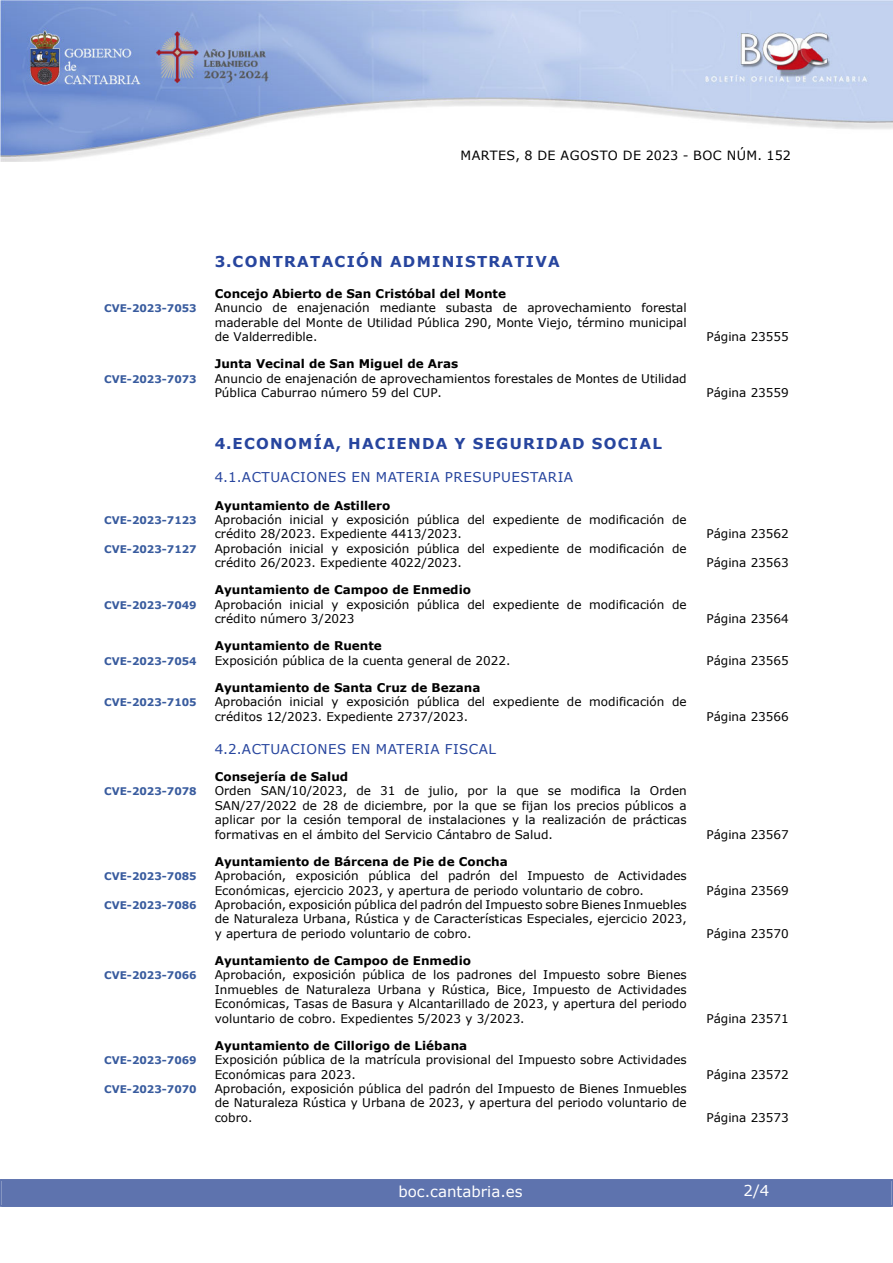
<style>
.page{position:relative;width:893px;height:1263px;background:#fff}
.page>*{position:absolute;margin:0;border:0;box-sizing:border-box;transform-origin:0 0}
.indice_1{font:700 15px "Verdana";letter-spacing:.085em;color:#27459e}
.t1{font:15px "Verdana";color:#fff}
.indice_2{font:13.5px "Verdana";letter-spacing:.035em;color:#27459e}
.t2{font:12.75px "Verdana";letter-spacing:.035em;color:#000}
.indice_4{font:12px/14.4px "Verdana";color:#000}
.indice_3{font:700 12px "Verdana";color:#000}
.indice_4-2{font:700 10.5px "Verdana";color:#385b9e}
</style>
<div class="page">
<img style="left:0;top:0;width:893px;height:161px">
<div style="left:2px;top:1180px;width:889px;height:27px;background:#5e73ae"></div>
<div style="left:0;top:1179px;width:893px;height:28px;border:2px solid #5e73ae"></div>
<p class="t2" style="left:460px;top:147px;width:332px">MARTES, 8 DE AGOSTO DE 2023 - BOC NÚM. 152</p>
<h2 class="indice_1" style="left:215px;top:251px;width:347px">3.CONTRATACIÓN ADMINISTRATIVA</h2>
<h4 class="indice_3" style="left:215px;top:285px;width:293px">Concejo Abierto de San Cristóbal del Monte</h4>
<p class="indice_4-2" style="left:104px;top:301px;width:94px">CVE-2023-7053</p>
<p class="indice_4" style="left:215px;top:301px;width:473px;text-align:justify">Anuncio de enajenación mediante subasta de aprovechamiento forestal maderable del Monte de Utilidad Pública 290, Monte Viejo, término municipal de Valderredible.</p>
<h4 class="indice_3" style="left:215px;top:355px;width:245px">Junta Vecinal de San Miguel de Aras</h4>
<p class="indice_4-2" style="left:104px;top:371px;width:94px">CVE-2023-7073</p>
<p class="indice_4" style="left:215px;top:371px;width:473px">Anuncio de enajenación de aprovechamientos forestales de Montes de Utilidad<br>Pública Caburrao número 59 del CUP.</p>
<h2 class="indice_1" style="left:215px;top:433px;width:449px">4.ECONOMÍA, HACIENDA Y SEGURIDAD SOCIAL</h2>
<h3 class="indice_2" style="left:215px;top:468px;width:360px">4.1.ACTUACIONES EN MATERIA PRESUPUESTARIA</h3>
<h4 class="indice_3" style="left:215px;top:497px;width:177px">Ayuntamiento de Astillero</h4>
<p class="indice_4-2" style="left:104px;top:513px;width:94px">CVE-2023-7123</p>
<p class="indice_4" style="left:215px;top:512px;width:473px">Aprobación inicial y exposición pública del expediente de modificación de crédito 28/2023. Expediente 4413/2023.</p>
<p class="indice_4-2" style="left:104px;top:541px;width:94px">CVE-2023-7127</p>
<p class="indice_4" style="left:215px;top:541px;width:473px">Aprobación inicial y exposición pública del expediente de modificación de crédito 26/2023. Expediente 4022/2023.</p>
<h4 class="indice_3" style="left:215px;top:581px;width:258px">Ayuntamiento de Campoo de Enmedio</h4>
<p class="indice_4-2" style="left:104px;top:597px;width:94px">CVE-2023-7049</p>
<p class="indice_4" style="left:215px;top:597px;width:473px">Aprobación inicial y exposición pública del expediente de modificación de crédito número 3/2023</p>
<h4 class="indice_3" style="left:215px;top:637px;width:169px">Ayuntamiento de Ruente</h4>
<p class="indice_4" style="left:706px;top:330px;width:84px">Página 23555</p>
<p class="indice_4" style="left:706px;top:385px;width:84px">Página 23559</p>
<p class="indice_4" style="left:706px;top:527px;width:84px">Página 23562</p>
<p class="indice_4" style="left:706px;top:555px;width:84px">Página 23563</p>
<p class="indice_4" style="left:706px;top:611px;width:84px">Página 23564</p>
<p class="indice_4-2" style="left:104px;top:653px;width:94px">CVE-2023-7054</p>
<p class="indice_4" style="left:215px;top:653px;width:297px">Exposición pública de la cuenta general de 2022.</p>
<p class="indice_4" style="left:706px;top:653px;width:84px">Página 23565</p>
<h4 class="indice_3" style="left:215px;top:679px;width:267px">Ayuntamiento de Santa Cruz de Bezana</h4>
<p class="indice_4-2" style="left:104px;top:695px;width:94px">CVE-2023-7105</p>
<p class="indice_4" style="left:215px;top:695px;width:473px">Aprobación inicial y exposición pública del expediente de modificación de créditos 12/2023. Expediente 2737/2023.</p>
<p class="indice_4" style="left:706px;top:709px;width:84px">Página 23566</p>
<h3 class="indice_2" style="left:215px;top:740px;width:283px">4.2.ACTUACIONES EN MATERIA FISCAL</h3>
<h4 class="indice_3" style="left:215px;top:768px;width:135px">Consejería de Salud</h4>
<p class="indice_4-2" style="left:104px;top:784px;width:94px">CVE-2023-7078</p>
<p class="indice_4" style="left:215px;top:784px;width:474px;text-align:justify">Orden SAN/10/2023, de 31 de julio, por la que se modifica la Orden SAN/27/2022 de 28 de diciembre, por la que se fijan los precios públicos a aplicar por la cesión temporal de instalaciones y la realización de prácticas formativas en el ámbito del Servicio Cántabro de Salud.</p>
<h4 class="indice_3" style="left:215px;top:853px;width:295px">Ayuntamiento de Bárcena de Pie de Concha</h4>
<p class="indice_4-2" style="left:104px;top:869px;width:94px">CVE-2023-7085</p>
<p class="indice_4" style="left:215px;top:868px;width:473px">Aprobación, exposición pública del padrón del Impuesto de Actividades<br>Económicas, ejercicio 2023, y apertura de periodo voluntario de cobro.</p>
<p class="indice_4-2" style="left:104px;top:898px;width:94px">CVE-2023-7086</p>
<p class="indice_4" style="left:215px;top:897px;width:473px;text-align:justify">Aprobación, exposición pública del padrón del Impuesto sobre Bienes Inmuebles de Naturaleza Urbana, Rústica y de Características Especiales, ejercicio 2023, y apertura de periodo voluntario de cobro.</p>
<h4 class="indice_3" style="left:215px;top:952px;width:258px">Ayuntamiento de Campoo de Enmedio</h4>
<p class="indice_4-2" style="left:104px;top:968px;width:94px">CVE-2023-7066</p>
<p class="indice_4" style="left:215px;top:968px;width:473px;text-align:justify">Aprobación, exposición pública de los padrones del Impuesto sobre Bienes Inmuebles de Naturaleza Urbana y Rústica, Bice, Impuesto de Actividades Económicas, Tasas de Basura y Alcantarillado de 2023, y apertura del periodo voluntario de cobro. Expedientes 5/2023 y 3/2023.</p>
<h4 class="indice_3" style="left:215px;top:1037px;width:254px">Ayuntamiento de Cillorigo de Liébana</h4>
<p class="indice_4-2" style="left:104px;top:1053px;width:94px">CVE-2023-7069</p>
<p class="indice_4" style="left:215px;top:1052px;width:473px">Exposición pública de la matrícula provisional del Impuesto sobre Actividades<br>Económicas para 2023.</p>
<p class="indice_4-2" style="left:104px;top:1082px;width:94px">CVE-2023-7070</p>
<p class="indice_4" style="left:215px;top:1081px;width:473px;text-align:justify">Aprobación, exposición pública del padrón del Impuesto de Bienes Inmuebles de Naturaleza Rústica y Urbana de 2023, y apertura del periodo voluntario de cobro.</p>
<p class="indice_4" style="left:706px;top:827px;width:84px">Página 23567</p>
<p class="indice_4" style="left:706px;top:883px;width:84px">Página 23569</p>
<p class="indice_4" style="left:706px;top:926px;width:84px">Página 23570</p>
<p class="indice_4" style="left:706px;top:1011px;width:84px">Página 23571</p>
<p class="indice_4" style="left:706px;top:1067px;width:84px">Página 23572</p>
<p class="indice_4" style="left:706px;top:1110px;width:84px">Página 23573</p>
<p class="t1" style="left:398px;top:1181px;width:126px">boc.cantabria.es</p>
<p class="t1" style="left:744px;top:1180px;width:27px">2/4</p>
</div>
